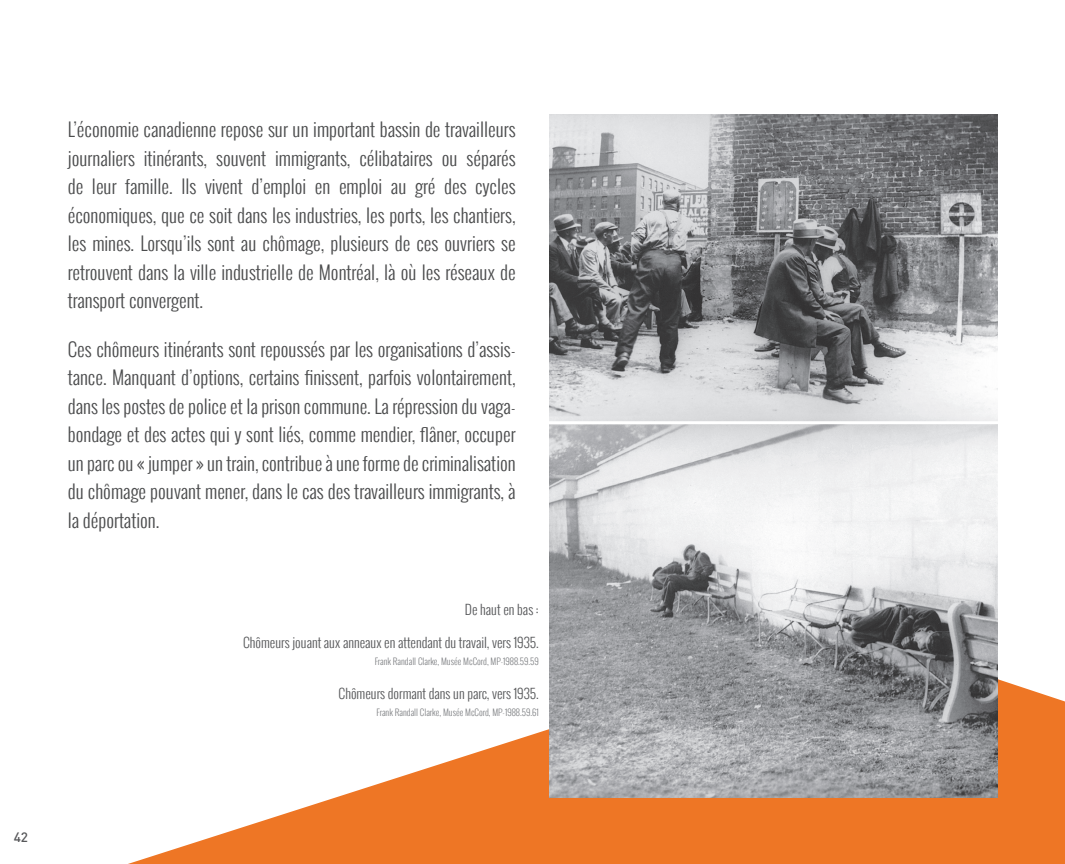
<style>
.page{position:relative;width:1065px;height:864px;background:#fff}
.page>*{position:absolute;margin:0;border:0;box-sizing:border-box;transform-origin:0 0}
.t1{font:300 18.75px/28.5px "Oswald";color:#4b4c4d;text-align:justify}
.t2{font:300 13.5px "Oswald";color:#57585a}
.t3{font:500 13.5px "DIN";color:#57585a}
.t4{font:300 9px "Oswald";color:#808285}
</style>
<div class="page">
<svg style="left:128px;top:632px;width:936px;height:232px"></svg>
<img style="left:549px;top:114px;width:448px;height:683px">
<hr style="left:540px;top:421px;width:470px;height:3px;background:#fff">
<p class="t1" style="left:68px;top:115px;width:449px">L’économie canadienne repose sur un important bassin de travailleurs journaliers itinérants, souvent immigrants, célibataires ou séparés de leur famille. Ils vivent d’emploi en emploi au gré des cycles économiques, que ce soit dans les industries, les ports, les chantiers, les mines. Lorsqu’ils sont au chômage, plusieurs de ces ouvriers se retrouvent dans la ville industrielle de Montréal, là où les réseaux de transport convergent.</p>
<p class="t1" style="left:68px;top:335px;width:449px">Ces chômeurs itinérants sont repoussés par les organisations d’assis&shy;tance. Manquant d’options, certains finissent, parfois volontairement, dans les postes de police et la prison commune. La répression du vaga&shy;bondage et des actes qui y sont liés, comme mendier, flâner, occuper un parc ou « jumper » un train, contribue à une forme de criminalisation du chômage pouvant mener, dans le cas des travailleurs immigrants, à la déportation.</p>
<p class="t2" style="left:465px;top:599px;width:75px">De haut en bas :</p>
<p class="t2" style="left:243px;top:633px;width:297px">Chômeurs jouant aux anneaux en attendant du travail, vers 1935.</p>
<p class="t4" style="left:374px;top:655px;width:165px">Frank Randall Clarke, Musée McCord, MP-1988.59.59</p>
<p class="t2" style="left:338px;top:683px;width:202px">Chômeurs dormant dans un parc, vers 1935.</p>
<p class="t4" style="left:376px;top:706px;width:164px">Frank Randall Clarke, Musée McCord, MP-1988.59.61</p>
<p class="t3" style="left:14px;top:829px;width:16px">42</p>
</div>
